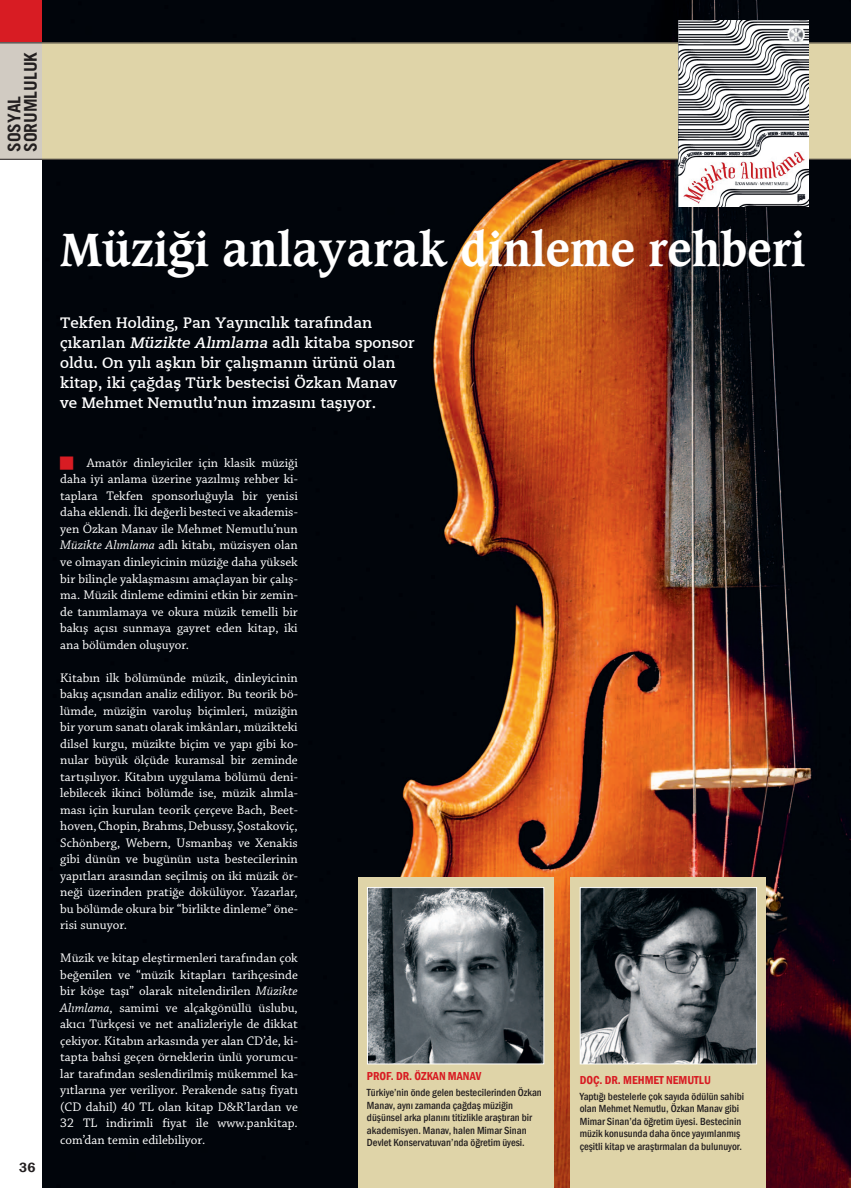
<style>
.page{position:relative;width:851px;height:1188px;background:#fff}
.page>*{position:absolute;margin:0;border:0;box-sizing:border-box;transform-origin:0 0}
.HABER_ANA_BASLIK_emr{font:700 45px "Caxton";color:#fff}
.t1{font:700 17.5px "Trade Gothic";color:#231f20}
.HABER_SPOT_emre{font:15px/20px "Caecilia X Bold";color:#fff}
.t2{font:600 13.75px "Franklin Gothic";color:#231f20}
.Anayazi{font:13.12px/16.5px "Chaparral Pro";color:#fff;text-align:justify}
.ICIMIZDEN_BIRI_RESIM{font:600 condensed 11.88px "Franklin Gothic";color:#d81c23}
.ICIMIZDEN_BIRI_RESIM-2{font:500 condensed 10.62px/12.5px "Franklin Gothic";color:#231f20}
.s1{font-style:italic}
</style>
<div class="page">
<div style="left:0;top:0;width:43px;height:43px;background:#d81c23"></div>
<div style="left:0;top:43px;width:43px;height:116px;background:#d1cbc2"></div>
<img style="left:43px;top:0;width:807px;height:1187px">
<div style="left:358px;top:877px;width:195px;height:310px;background:#dfd4a8"></div>
<img style="left:369px;top:888px;width:173px;height:174px">
<div style="left:367px;top:886px;width:177px;height:178px;border:1px solid #fff"></div>
<div style="left:570px;top:877px;width:195px;height:310px;background:#dfd4a8"></div>
<img style="left:581px;top:888px;width:173px;height:174px">
<div style="left:579px;top:886px;width:177px;height:178px;border:1px solid #fff"></div>
<div style="left:43px;top:43px;width:807px;height:116px;background:#dfd4a8"></div>
<hr style="left:0;top:43px;width:850px;height:1px;background:#231f20">
<hr style="left:0;top:159px;width:850px;height:1px;background:#231f20">
<img style="left:678px;top:20px;width:130px;height:187px">
<svg style="left:60px;top:456px;width:13px;height:13px"></svg>
<p class="t1" style="left:20px;top:152px;width:102px;rotate:-90deg">SORUMLULUK</p>
<p class="t1" style="left:4px;top:152px;width:58px;rotate:-90deg">SOSYAL</p>
<p class="t2" style="left:19px;top:1158px;width:18px">36</p>
<p class="HABER_ANA_BASLIK_emr" style="left:60px;top:222px;width:746px">Müziği anlayarak dinleme rehberi</p>
<p class="HABER_SPOT_emre" style="left:60px;top:313px;width:355px">Tekfen Holding, Pan Yayıncılık tarafından çıkarılan <span class="s1">Müzikte Alımlama</span> adlı kitaba sponsor oldu. On yılı aşkın bir çalışmanın ürünü olan kitap, iki çağdaş Türk bestecisi Özkan Manav</p>
<p class="HABER_SPOT_emre" style="left:60px;top:393px;width:317px">ve Mehmet Nemutlu’nun imzasını taşıyor.</p>
<p class="Anayazi" style="left:60px;top:455px;width:239px;text-indent:26px">Amatör dinleyiciler için klasik müziği daha iyi anlama üzerine yazılmış rehber ki&shy;taplara Tekfen sponsorluğuyla bir yenisi daha eklendi. İki değerli besteci ve akademis&shy;yen Özkan Manav ile Mehmet Nemutlu’nun <span class="s1">Müzikte Alımlama</span> adlı kitabı, müzisyen olan ve olmayan dinleyicinin müziğe daha yüksek bir bilinçle yaklaşmasını amaçlayan bir çalış&shy;ma. Müzik dinleme edimini etkin bir zemin&shy;de tanımlamaya ve okura müzik temelli bir bakış açısı sunmaya gayret eden kitap, iki ana bölümden oluşuyor.</p>
<p class="Anayazi" style="left:60px;top:669px;width:239px">Kitabın ilk bölümünde müzik, dinleyicinin bakış açısından analiz ediliyor. Bu teorik bö&shy;lümde, müziğin varoluş biçimleri, müziğin bir yorum sanatı olarak imkânları, müzikteki dilsel kurgu, müzikte biçim ve yapı gibi ko&shy;nular büyük ölçüde kuramsal bir zeminde tartışılıyor. Kitabın uygulama bölümü deni&shy;lebilecek ikinci bölümde ise, müzik alımla&shy;ması için kurulan teorik çerçeve Bach, Beet&shy;hoven, Chopin, Brahms, Debussy, Şostakoviç, Schönberg, Webern, Usmanbaş ve Xenakis gibi dünün ve bugünün usta bestecilerinin yapıtları arasından seçilmiş on iki müzik ör&shy;neği üzerinden pratiğe dökülüyor. Yazarlar, bu bölümde okura bir “birlikte dinleme” öne&shy;risi sunuyor.</p>
<p class="Anayazi" style="left:60px;top:950px;width:239px">Müzik ve kitap eleştirmenleri tarafından çok beğenilen ve “müzik kitapları tarihçesinde bir köşe taşı” olarak nitelendirilen <span class="s1">Müzikte Alımlama</span>, samimi ve alçakgönüllü üslubu, akıcı Türkçesi ve net analizleriyle de dikkat çekiyor. Kitabın arkasında yer alan CD’de, ki&shy;tapta bahsi geçen örneklerin ünlü yorumcu&shy;lar tarafından seslendirilmiş mükemmel ka&shy;yıtlarına yer veriliyor. Perakende satış fiyatı (CD dahil) 40 TL olan kitap D&amp;R’lardan ve 32 TL indirimli fiyat ile www.pankitap. com’dan temin edilebiliyor.</p>
<p class="ICIMIZDEN_BIRI_RESIM" style="left:367px;top:1067px;width:116px">PROF. DR. ÖZKAN MANAV</p>
<p class="ICIMIZDEN_BIRI_RESIM-2" style="left:367px;top:1085px;width:176px">Türkiye’nin önde gelen bestecilerinden Özkan Manav, aynı zamanda çağdaş müziğin düşünsel arka planını titizlikle araştıran bir akademisyen. Manav, halen Mimar Sinan Devlet Konservatuvarı’nda öğretim üyesi.</p>
<p class="ICIMIZDEN_BIRI_RESIM" style="left:579px;top:1071px;width:133px">DOÇ. DR. MEHMET NEMUTLU</p>
<p class="ICIMIZDEN_BIRI_RESIM-2" style="left:579px;top:1089px;width:166px">Yaptığı bestelerle çok sayıda ödülün sahibi olan Mehmet Nemutlu, Özkan Manav gibi Mimar Sinan’da öğretim üyesi. Bestecinin müzik konusunda daha önce yayımlanmış çeşitli kitap ve araştırmaları da bulunuyor.</p>
</div>
